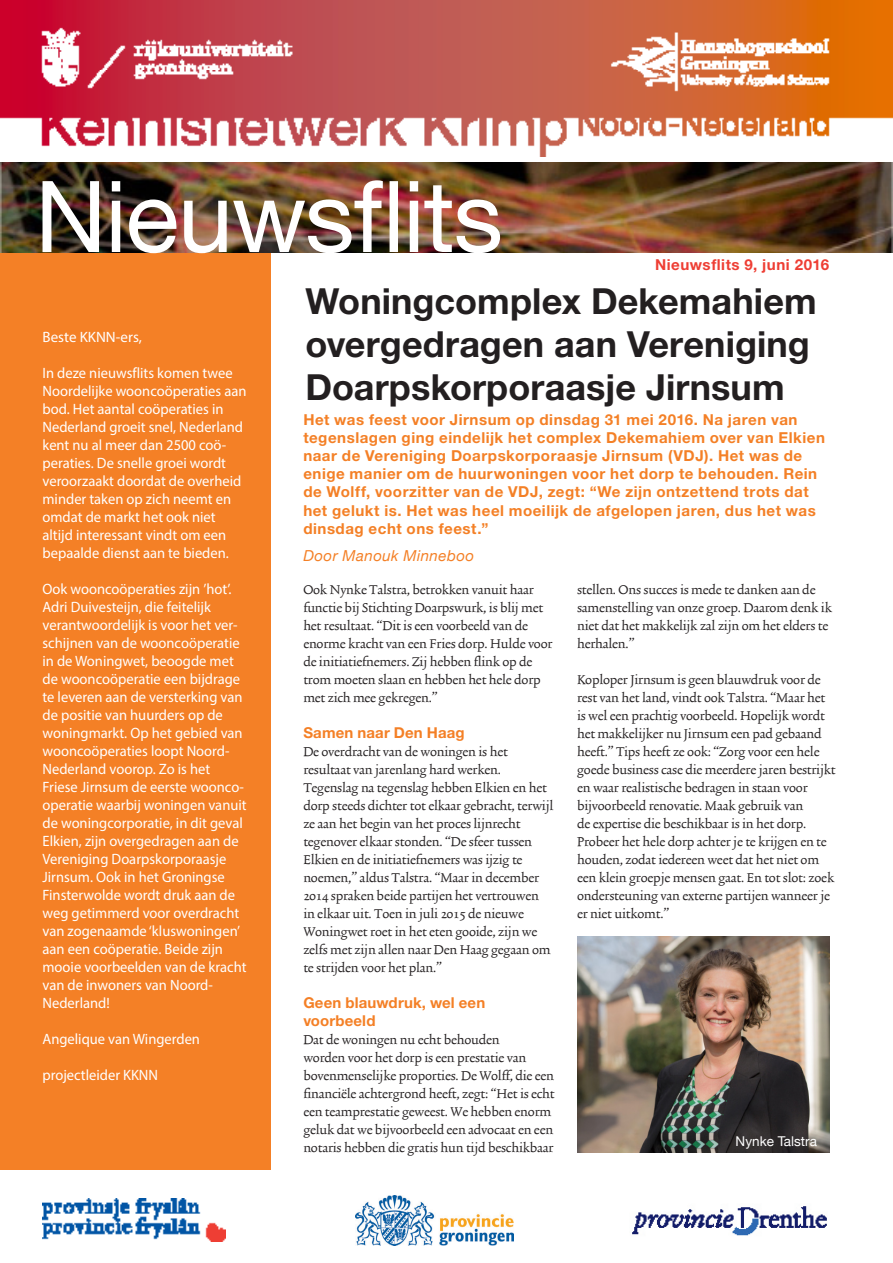
<style>
.page{position:relative;width:893px;height:1263px;background:#fff}
.page>*{position:absolute;margin:0;border:0;box-sizing:border-box;transform-origin:0 0}
.Kop{font:700 36px/43.2px "Helvetica Neue LT Std";color:#231f20}
.Intro{font:700 15.15px/18.1px "Helvetica Neue LT Std";letter-spacing:.035em;color:#f48026}
.t1{font:700 15.15px "Helvetica Neue LT Std";letter-spacing:.035em;color:#ee3e34}
.Intro-2{font:italic 15.15px "Helvetica Neue";letter-spacing:.03em;color:#f48026}
.Broodtekst{font:15px/18px "Trinite No 2 Rom Wid";letter-spacing:-.01em;color:#231f20}
.Broodtekst-2{font:15px/18px "Myriad Pro";color:#fff}
.t2{font:13.5px "Helvetica Neue";color:#fff}
.s1{font-family:"Helvetica Neue LT Std";font-weight:700;color:#f48026}
</style>
<div class="page">
<div style="left:0;top:252px;width:271px;height:917px;background:#f48026"></div>
<img style="left:0;top:162px;width:893px;height:90px">
<img style="left:43px;top:180px;width:457px;height:73px">
<img style="left:0;top:0;width:893px;height:156px">
<img style="left:577px;top:936px;width:252px;height:216px">
<img style="left:43px;top:1199px;width:182px;height:43px">
<img style="left:355px;top:1195px;width:159px;height:50px">
<img style="left:632px;top:1206px;width:195px;height:30px">
<p class="Broodtekst-2" style="left:43px;top:328px;width:101px">Beste KKNN-ers,</p>
<p class="Broodtekst-2" style="left:43px;top:364px;width:205px">In deze nieuwsflits komen twee<br>Noordelijke wooncoöperaties aan bod. Het aantal coöperaties in<br>Nederland groeit snel, Nederland kent nu al meer dan 2500 coö&shy;peraties. De snelle groei wordt veroorzaakt doordat de overheid minder taken op zich neemt en omdat de markt het ook niet altijd interessant vindt om een bepaalde dienst aan te bieden.</p>
<p class="Broodtekst-2" style="left:43px;top:580px;width:206px">Ook wooncoöperaties zijn ’hot’.<br>Adri Duivesteijn, die feitelijk verantwoordelijk is voor het ver&shy;schijnen van de wooncoöperatie in de Woningwet, beoogde met de wooncoöperatie een bijdrage te leveren aan de versterking van de positie van huurders op de woningmarkt. Op het gebied van wooncoöperaties loopt Noord-<br>Nederland voorop. Zo is het<br>Friese Jirnsum de eerste woonco&shy;öperatie waarbij woningen vanuit de woningcorporatie, in dit geval<br>Elkien, zijn overgedragen aan de<br>Vereniging Doarpskorporaasje<br>Jirnsum. Ook in het Groningse<br>Finsterwolde wordt druk aan de weg getimmerd voor overdracht van zogenaamde ‘kluswoningen’ aan een coöperatie. Beide zijn mooie voorbeelden van de kracht van de inwoners van Noord-<br>Nederland!</p>
<p class="Broodtekst-2" style="left:43px;top:1030px;width:159px">Angelique van Wingerden</p>
<p class="Broodtekst-2" style="left:43px;top:1066px;width:117px">projectleider KKNN</p>
<p class="t1" style="left:655px;top:255px;width:176px">Nieuwsflits 9, juni 2016</p>
<p class="Kop" style="left:305px;top:278px;width:513px">Woningcomplex Dekemahiem overgedragen aan Vereniging<br>Doarpskorporaasje Jirnsum</p>
<p class="Intro" style="left:303px;top:410px;width:523px">Het was feest voor Jirnsum op dinsdag 31 mei 2016. Na jaren van tegenslagen ging eindelijk het complex Dekemahiem over van Elkien naar de Vereniging Doarpskorporaasje Jirnsum (VDJ). Het was de enige manier om de huurwoningen voor het dorp te behouden. Rein de Wolff, voorzitter van de VDJ, zegt: “We zijn ontzettend trots dat het gelukt is. Het was heel moeilijk de afgelopen jaren, dus het was dinsdag echt ons feest.”</p>
<p class="Intro-2" style="left:303px;top:545px;width:172px">Door Manouk Minneboo</p>
<p class="Broodtekst" style="left:303px;top:582px;width:251px">Ook Nynke Talstra, betrokken vanuit haar functie bij Stichting Doarpswurk, is blij met het resultaat. “Dit is een voorbeeld van de enorme kracht van een Fries dorp. Hulde voor de initiatiefnemers. Zij hebben flink op de trom moeten slaan en hebben het hele dorp met zich mee gekregen.”</p>
<p class="Broodtekst" style="left:303px;top:726px;width:251px"><span class="s1">Samen naar Den Haag<br></span>De overdracht van de woningen is het resultaat van jarenlang hard werken.<br>Tegenslag na tegenslag hebben Elkien en het dorp steeds dichter tot elkaar gebracht, terwijl ze aan het begin van het proces lijnrecht tegenover elkaar stonden. “De sfeer tussen Elkien en de initiatiefnemers was ijzig te noemen,” aldus Talstra. “Maar in december 2014 spraken beide partijen het vertrouwen in elkaar uit. Toen in juli 2015 de nieuwe Woningwet roet in het eten gooide, zijn we zelfs met zijn allen naar Den Haag gegaan om te strijden voor het plan.”</p>
<p class="Broodtekst" style="left:303px;top:996px;width:253px"><span class="s1">Geen blauwdruk, wel een voorbeeld<br></span>Dat de woningen nu echt behouden<br>worden voor het dorp is een prestatie van bovenmenselijke proporties. De Wolff, die een financiële achtergrond heeft, zegt: “Het is echt een teamprestatie geweest. We hebben enorm geluk dat we bijvoorbeeld een advocaat en een notaris hebben die gratis hun tijd beschikbaar</p>
<p class="Broodtekst" style="left:577px;top:582px;width:256px">stellen. Ons succes is mede te danken aan de samenstelling van onze groep. Daarom denk ik niet dat het makkelijk zal zijn om het elders te herhalen.”</p>
<p class="Broodtekst" style="left:577px;top:672px;width:260px">Koploper Jirnsum is geen blauwdruk voor de rest van het land, vindt ook Talstra. “Maar het is wel een prachtig voorbeeld. Hopelijk wordt het makkelijker nu Jirnsum een pad gebaand heeft.” Tips heeft ze ook: “Zorg voor een hele goede business case die meerdere jaren bestrijkt en waar realistische bedragen in staan voor bijvoorbeeld renovatie. Maak gebruik van<br>de expertise die beschikbaar is in het dorp.<br>Probeer het hele dorp achter je te krijgen en te houden, zodat iedereen weet dat het niet om een klein groepje mensen gaat. En tot slot: zoek ondersteuning van externe partijen wanneer je er niet uitkomt.”</p>
<p class="t2" style="left:736px;top:1131px;width:83px">Nynke Talstra</p>
</div>
